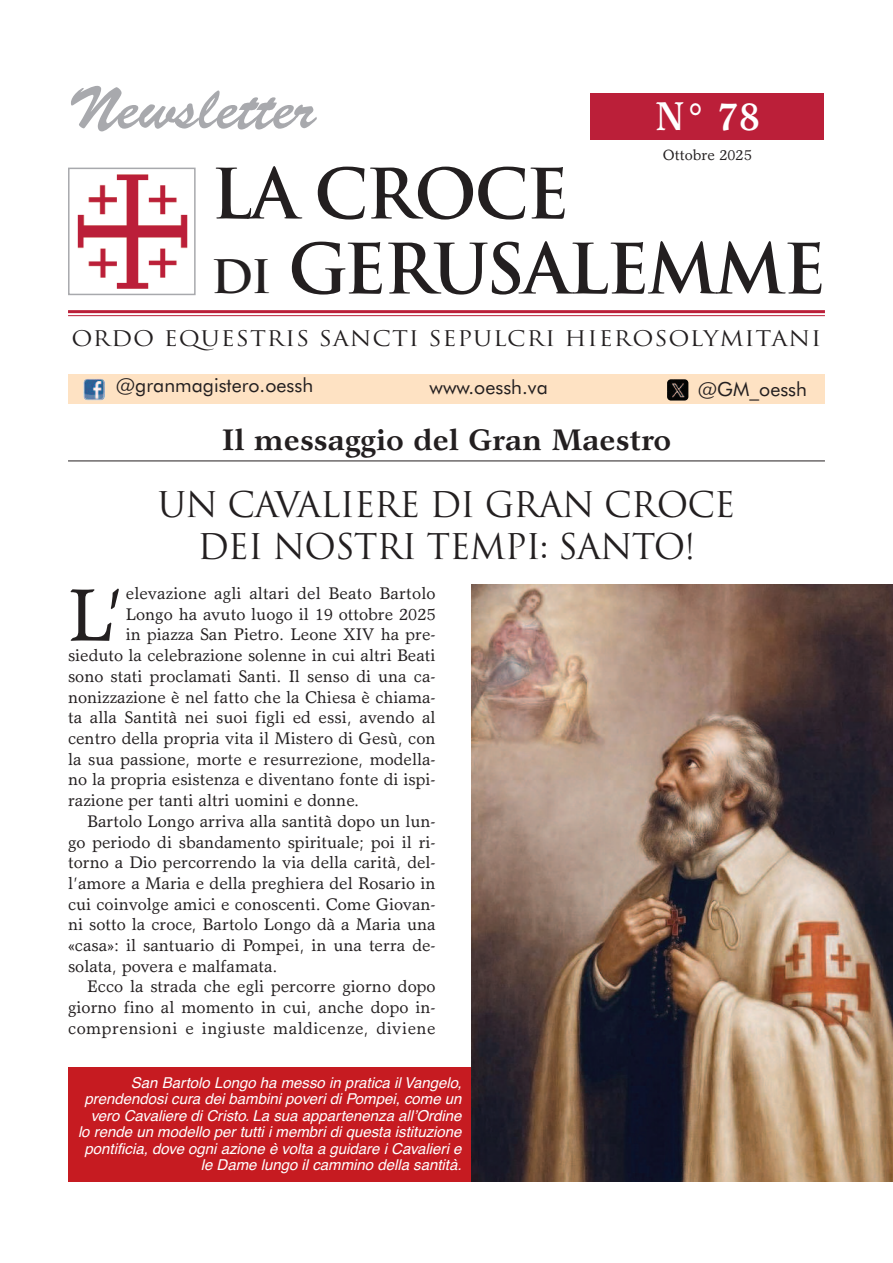
<style>
.page{position:relative;width:893px;height:1263px;background:#fff}
.page>*{position:absolute;margin:0;border:0;box-sizing:border-box;transform-origin:0 0}
.t1{font:74.55px "Garth Graphic";color:#231f20}
.t2{font:700 67.5px/75px "Trajan";letter-spacing:-.035em;color:#231f20}
.t3{font:60px "Brush Script";color:#a8a9ad}
.t4{font:700 40.5px "Garth Graphic";color:#fff;scale:.87 1}
.t5{font:34.5px/42px "Trajan";letter-spacing:-.025em;color:#231f20;text-align:center}
.t6{font:700 30px "Garth Graphic";color:#231f20}
.t7{font:21px "Trajan";letter-spacing:.04em;color:#231f20;scale:1.1 1}
.t8{font:19.5px "Futura BT";color:#231f20}
.t9{font:16.95px "Garth Graphic";color:#231f20}
.t10{font:16.95px "Garth Graphic";letter-spacing:.03em;color:#231f20}
.t11{font:italic 15px/16.5px "Helvetica";color:#fff;text-align:right}
.t12{font:15px "Garth Graphic";color:#231f20}
.s1{font-size:45px}
</style>
<div class="page">
<hr style="left:68px;top:460px;width:757px;height:1px;background:#231f20">
<div style="left:590px;top:93px;width:234px;height:47px;background:#bb1f39"></div>
<div style="left:68px;top:375px;width:757px;height:29px;background:#fee2c3"></div>
<hr style="left:68px;top:310px;width:757px;height:3px;background:#bb1f39">
<hr style="left:68px;top:315px;width:757px;height:1px;background:#bb1f39">
<img style="left:77px;top:174px;width:111px;height:115px">
<div style="left:68px;top:168px;width:128px;height:127px;border:2px solid #a8a9ad"></div>
<img style="left:84px;top:379px;width:21px;height:21px;border-radius:4px">
<img style="left:667px;top:379px;width:21px;height:21px;border-radius:4px">
<div style="left:68px;top:1067px;width:418px;height:115px;background:#c61b21"></div>
<img style="left:472px;top:584px;width:421px;height:598px">
<h3 class="t3" style="left:68px;top:85px;width:249px">Newsletter</h3>
<h3 class="t4" style="left:655px;top:101px;width:122px">N° 78</h3>
<p class="t12" style="left:663px;top:150px;width:90px">Ottobre 2025</p>
<h2 class="t2" style="left:211px;top:158px;width:616px">LA CROCE<br><span class="s1">DI</span> GERUSALEMME</h2>
<p class="t7" style="left:72px;top:326px;width:683px">ORDO EQUESTRIS SANCTI SEPULCRI HIEROSOLYMITANI</p>
<p class="t8" style="left:116px;top:378px;width:199px">@granmagistero.oessh</p>
<p class="t8" style="left:429px;top:379px;width:120px">www.oessh.va</p>
<p class="t8" style="left:698px;top:381px;width:111px">@GM_oessh</p>
<h3 class="t6" style="left:222px;top:429px;width:451px">Il messaggio del Gran Maestro</h3>
<h3 class="t5" style="left:158px;top:484px;width:579px">UN CAVALIERE DI GRAN CROCE<br>DEI NOSTRI TEMPI: SANTO!</h3>
<h1 class="t1" style="left:68px;top:587px;width:59px">L’</h1>
<p class="t9" style="left:126px;top:587px;width:311px">elevazione agli altari del Beato Bartolo</p>
<p class="t9" style="left:126px;top:608px;width:311px">Longo ha avuto luogo il 19 ottobre 2025</p>
<p class="t9" style="left:126px;top:628px;width:311px">in piazza San Pietro. Leone XIV ha pre-</p>
<p class="t9" style="left:68px;top:649px;width:369px">sieduto la celebrazione solenne in cui altri Beati</p>
<p class="t9" style="left:68px;top:670px;width:369px">sono stati proclamati Santi. Il senso di una ca-</p>
<p class="t9" style="left:68px;top:690px;width:369px">nonizzazione è nel fatto che la Chiesa è chiama-</p>
<p class="t9" style="left:68px;top:711px;width:369px">ta alla Santità nei suoi figli ed essi, avendo al</p>
<p class="t9" style="left:68px;top:732px;width:369px">centro della propria vita il Mistero di Gesù, con</p>
<p class="t9" style="left:68px;top:752px;width:369px">la sua passione, morte e resurrezione, modella-</p>
<p class="t9" style="left:68px;top:773px;width:369px">no la propria esistenza e diventano fonte di ispi-</p>
<p class="t9" style="left:68px;top:794px;width:293px">razione per tanti altri uomini e donne.</p>
<p class="t9" style="left:87px;top:815px;width:350px">Bartolo Longo arriva alla santità dopo un lun-</p>
<p class="t9" style="left:68px;top:835px;width:369px">go periodo di sbandamento spirituale; poi il ri-</p>
<p class="t9" style="left:68px;top:856px;width:369px">torno a Dio percorrendo la via della carità, del-</p>
<p class="t9" style="left:68px;top:877px;width:369px">l’amore a Maria e della preghiera del Rosario in</p>
<p class="t9" style="left:68px;top:897px;width:369px">cui coinvolge amici e conoscenti. Come Giovan-</p>
<p class="t9" style="left:68px;top:918px;width:369px">ni sotto la croce, Bartolo Longo dà a Maria una</p>
<p class="t9" style="left:68px;top:939px;width:369px">«casa»: il santuario di Pompei, in una terra de-</p>
<p class="t9" style="left:68px;top:959px;width:211px">solata, povera e malfamata.</p>
<p class="t9" style="left:87px;top:980px;width:350px">Ecco la strada che egli percorre giorno dopo</p>
<p class="t9" style="left:68px;top:1001px;width:369px">giorno fino al momento in cui, anche dopo in-</p>
<p class="t10" style="left:68px;top:1021px;width:369px">comprensioni e ingiuste maldicenze, diviene</p>
<p class="t11" style="left:78px;top:1074px;width:385px">San Bartolo Longo ha messo in pratica il Vangelo, prendendosi cura dei bambini poveri di Pompei, come un vero Cavaliere di Cristo. La sua appartenenza all’Ordine lo rende un modello per tutti i membri di questa istituzione pontificia, dove ogni azione è volta a guidare i Cavalieri e le Dame lungo il cammino della santità.</p>
</div>
